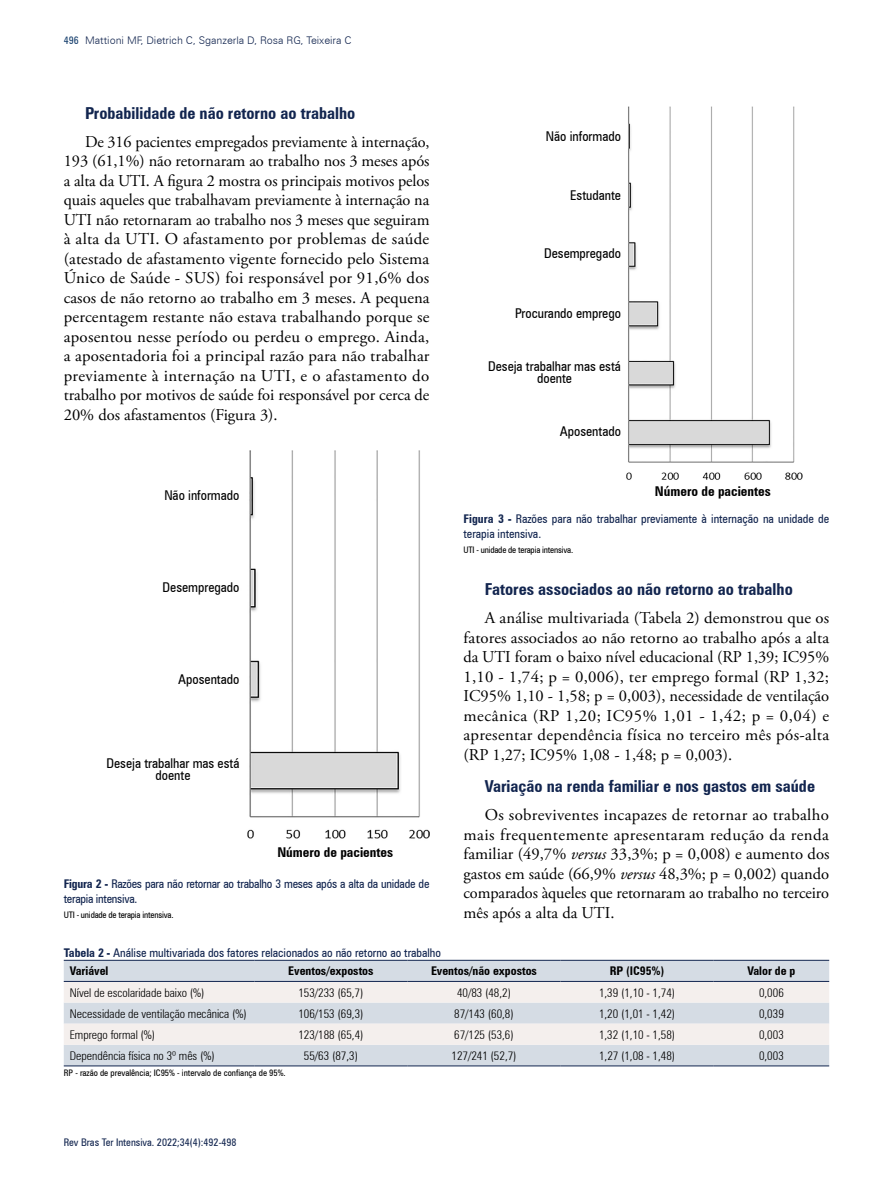
<style>
.page{position:relative;width:893px;height:1191px;background:#fff}
.page>*{position:absolute;margin:0;border:0;box-sizing:border-box;transform-origin:0 0}
.t1{font:16.5px/19.5px "Adobe Garamond Pro";color:#000;text-align:justify}
.t2{font:700 condensed 16.5px "Zurich BT";color:#12254f}
.t3{font:condensed 13.5px/12px "Zurich BT";color:#000;text-align:center}
.t4{font:700 condensed 13.5px "Zurich BT";color:#000}
.t5{font:300 condensed 12px "Zurich BT";color:#000}
.t6{font:condensed 12px/18.5px "Zurich BT";color:#12254f}
.t7{font:condensed 12px/15px "Zurich BT";letter-spacing:-.02em;color:#12254f}
.t8{font:700 condensed 12px "Zurich BT";color:#000}
.t9{font:300 10.5px "Zurich BT";color:#12254f}
.t10{font:condensed 10.5px "Zurich BT";color:#12254f}
.t11{font:condensed 9px "Zurich BT";letter-spacing:-.02em;color:#000}
.t12{font:condensed 9px "Zurich BT";color:#000}
.s1{font-weight:400;font-stretch:condensed;color:#163f6d}
.s2{font-weight:700}
.s3{font-style:italic}
.s4{font-weight:700;color:#000}
</style>
<div class="page">
<div style="left:64px;top:961px;width:765px;height:104px;background:#d5dce4"></div>
<svg style="left:64px;top:982px;width:765px;height:62px;background:#e9e8ea"></svg>
<hr style="left:64px;top:1065px;width:190px;height:1px;background:#12254f">
<hr style="left:254px;top:1065px;width:153px;height:1px;background:#12254f">
<hr style="left:407px;top:1065px;width:154px;height:1px;background:#12254f">
<hr style="left:561px;top:1065px;width:153px;height:1px;background:#12254f">
<hr style="left:714px;top:1065px;width:115px;height:1px;background:#12254f">
<hr style="left:64px;top:960px;width:190px;height:1px;background:#12254f">
<hr style="left:254px;top:960px;width:153px;height:1px;background:#12254f">
<hr style="left:407px;top:960px;width:154px;height:1px;background:#12254f">
<hr style="left:561px;top:960px;width:153px;height:1px;background:#12254f">
<hr style="left:714px;top:960px;width:115px;height:1px;background:#12254f">
<hr style="left:64px;top:981px;width:190px;height:1px;background:#12254f">
<hr style="left:254px;top:981px;width:153px;height:1px;background:#12254f">
<hr style="left:407px;top:981px;width:154px;height:1px;background:#12254f">
<hr style="left:561px;top:981px;width:153px;height:1px;background:#12254f">
<hr style="left:714px;top:981px;width:115px;height:1px;background:#12254f">
<img style="left:626px;top:106px;width:177px;height:374px">
<img style="left:247px;top:450px;width:182px;height:389px">
<p class="t9" style="left:64px;top:34px;width:289px"><span class="s1">496</span> Mattioni MF, Dietrich C, Sganzerla D, Rosa RG, Teixeira C</p>
<p class="t2" style="left:85px;top:103px;width:272px">Probabilidade de não retorno ao trabalho</p>
<p class="t1" style="left:64px;top:132px;width:367px;text-indent:21px">De 316 pacientes empregados previamente à internação, 193 (61,1%) não retornaram ao trabalho nos 3 meses após a alta da UTI. A figura 2 mostra os principais motivos pelos quais aqueles que trabalhavam previamente à internação na UTI não retornaram ao trabalho nos 3 meses que seguiram à alta da UTI. O afastamento por problemas de saúde (atestado de afastamento vigente fornecido pelo Sistema Único de Saúde - SUS) foi responsável por 91,6% dos casos de não retorno ao trabalho em 3 meses. A pequena percentagem restante não estava trabalhando porque se aposentou nesse período ou perdeu o emprego. Ainda, a aposentadoria foi a principal razão para não trabalhar previamente à internação na UTI, e o afastamento do trabalho por motivos de saúde foi responsável por cerca de 20% dos afastamentos (Figura 3).</p>
<p class="t3" style="left:164px;top:489px;width:77px">Não informado</p>
<p class="t3" style="left:163px;top:581px;width:78px">Desempregado</p>
<p class="t3" style="left:178px;top:672px;width:63px">Aposentado</p>
<p class="t3" style="left:107px;top:756px;width:134px">Deseja trabalhar mas está doente</p>
<p class="t4" style="left:277px;top:844px;width:117px">Número de pacientes</p>
<p class="t7" style="left:64px;top:876px;width:367px"><span class="s2">Figura 2 -</span> Razões para não retornar ao trabalho 3 meses após a alta da unidade de terapia intensiva.</p>
<p class="t11" style="left:64px;top:909px;width:111px">UTI - unidade de terapia intensiva.</p>
<p class="t3" style="left:546px;top:130px;width:77px">Não informado</p>
<p class="t3" style="left:570px;top:189px;width:52px">Estudante</p>
<p class="t3" style="left:544px;top:247px;width:78px">Desempregado</p>
<p class="t3" style="left:515px;top:307px;width:108px">Procurando emprego</p>
<p class="t3" style="left:488px;top:360px;width:134px">Deseja trabalhar mas está doente</p>
<p class="t3" style="left:560px;top:425px;width:63px">Aposentado</p>
<p class="t4" style="left:655px;top:483px;width:117px">Número de pacientes</p>
<p class="t6" style="left:463px;top:511px;width:367px;line-height:15px"><span class="s2">Figura 3 -</span> Razões para não trabalhar previamente à internação na unidade de terapia intensiva.</p>
<p class="t11" style="left:463px;top:544px;width:111px">UTI - unidade de terapia intensiva.</p>
<p class="t2" style="left:485px;top:579px;width:310px">Fatores associados ao não retorno ao trabalho</p>
<p class="t1" style="left:463px;top:609px;width:367px;text-indent:21px">A análise multivariada (Tabela 2) demonstrou que os fatores associados ao não retorno ao trabalho após a alta da UTI foram o baixo nível educacional (RP 1,39; IC95% 1,10 - 1,74; p = 0,006), ter emprego formal (RP 1,32; IC95% 1,10 - 1,58; p = 0,003), necessidade de ventilação mecânica (RP 1,20; IC95% 1,01 - 1,42; p = 0,04) e apresentar dependência física no terceiro mês pós-alta (RP 1,27; IC95% 1,08 - 1,48; p = 0,003).</p>
<p class="t2" style="left:485px;top:776px;width:332px">Variação na renda familiar e nos gastos em saúde</p>
<p class="t1" style="left:463px;top:806px;width:367px;text-indent:21px">Os sobreviventes incapazes de retornar ao trabalho mais frequentemente apresentaram redução da renda familiar (49,7% <span class="s3">versus</span> 33,3%; p = 0,008) e aumento dos gastos em saúde (66,9% <span class="s3">versus</span> 48,3%; p = 0,002) quando comparados àqueles que retornaram ao trabalho no terceiro mês após a alta da UTI.</p>
<p class="t6" style="left:70px;top:943px;width:373px;text-indent:-6px"><span class="s2">Tabela 2 -</span> Análise multivariada dos fatores relacionados ao não retorno ao trabalho<br><span class="s4">Variável</span></p>
<p class="t8" style="left:288px;top:964px;width:87px">Eventos/expostos</p>
<p class="t8" style="left:431px;top:964px;width:108px">Eventos/não expostos</p>
<p class="t8" style="left:610px;top:964px;width:56px">RP (IC95%)</p>
<p class="t8" style="left:747px;top:964px;width:50px">Valor de p</p>
<p class="t5" style="left:70px;top:985px;width:136px">Nível de escolaridade baixo (%)</p>
<p class="t5" style="left:298px;top:985px;width:67px">153/233 (65,7)</p>
<p class="t5" style="left:457px;top:985px;width:56px">40/83 (48,2)</p>
<p class="t5" style="left:599px;top:985px;width:78px">1,39 (1,10 - 1,74)</p>
<p class="t5" style="left:759px;top:985px;width:26px">0,006</p>
<p class="t5" style="left:70px;top:1006px;width:178px">Necessidade de ventilação mecânica (%)</p>
<p class="t5" style="left:298px;top:1006px;width:67px">106/153 (69,3)</p>
<p class="t5" style="left:454px;top:1006px;width:61px">87/143 (60,8)</p>
<p class="t5" style="left:599px;top:1006px;width:78px">1,20 (1,01 - 1,42)</p>
<p class="t5" style="left:759px;top:1006px;width:26px">0,039</p>
<p class="t5" style="left:70px;top:1027px;width:87px">Emprego formal (%)</p>
<p class="t5" style="left:298px;top:1027px;width:67px">123/188 (65,4)</p>
<p class="t5" style="left:454px;top:1027px;width:61px">67/125 (53,6)</p>
<p class="t5" style="left:599px;top:1027px;width:78px">1,32 (1,10 - 1,58)</p>
<p class="t5" style="left:759px;top:1027px;width:26px">0,003</p>
<p class="t5" style="left:70px;top:1048px;width:147px">Dependência física no 3º mês (%)</p>
<p class="t5" style="left:304px;top:1048px;width:56px">55/63 (87,3)</p>
<p class="t5" style="left:451px;top:1048px;width:67px">127/241 (52,7)</p>
<p class="t5" style="left:599px;top:1048px;width:78px">1,27 (1,08 - 1,48)</p>
<p class="t5" style="left:759px;top:1048px;width:26px">0,003</p>
<p class="t12" style="left:64px;top:1067px;width:223px">RP - razão de prevalência; IC95% - intervalo de confiança de 95%.</p>
<p class="t10" style="left:64px;top:1135px;width:174px">Rev Bras Ter Intensiva. 2022;34(4):492-498</p>
</div>
